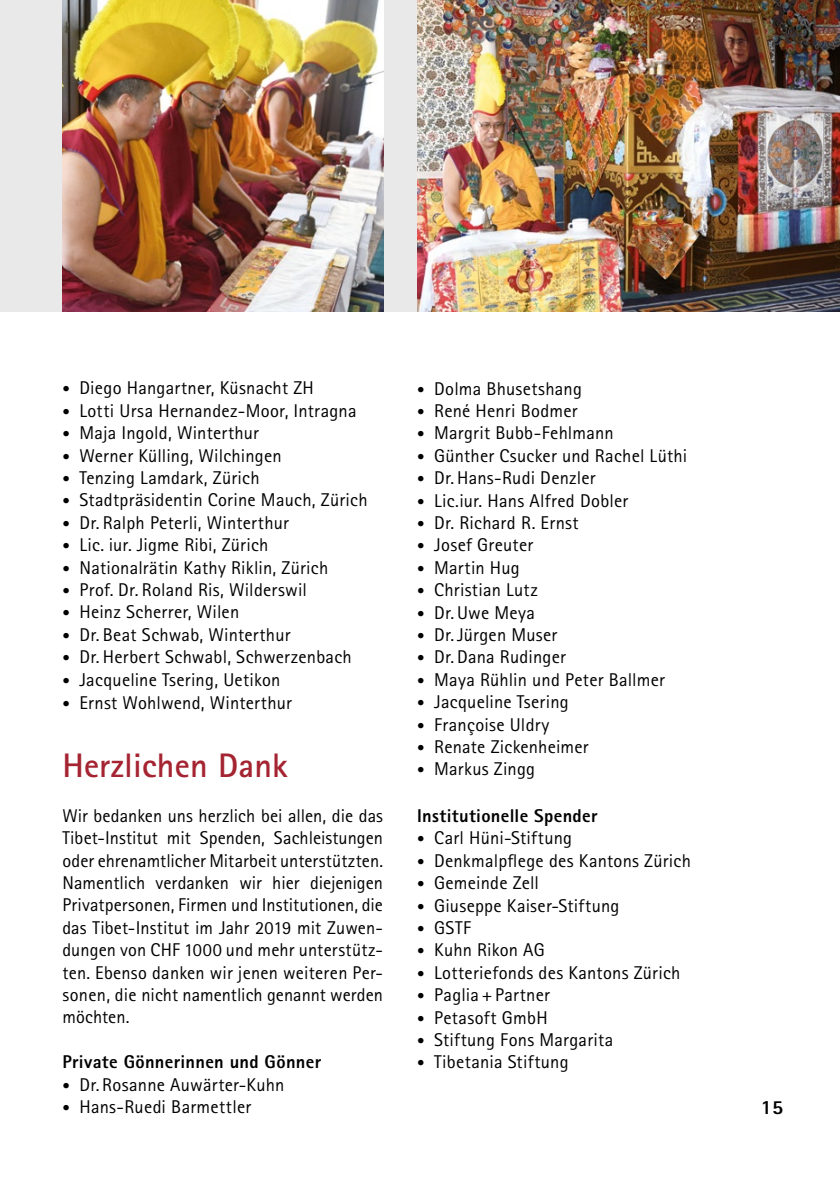
<style>
.page{position:relative;width:840px;height:1191px;background:#fff}
.page>*{position:absolute;margin:0;border:0;box-sizing:border-box;transform-origin:0 0}
.t1{font:700 34px "Rotis Sans Serif";letter-spacing:.005em;color:#a52431}
.t2{font:800 20px "Rotis Sans Serif";color:#000}
.t3{font:18.4px/22.4px "Rotis Sans Serif";letter-spacing:.01em;color:#000;text-align:justify}
.t4{font:800 18.4px "Rotis Sans Serif";letter-spacing:.015em;color:#000}
.s1{font-size:15px}
</style>
<div class="page">
<div style="left:0;top:0;width:62px;height:312px;background:#e9e9e9"></div>
<div style="left:383px;top:0;width:34px;height:312px;background:#e9e9e9"></div>
<img style="left:417px;top:0;width:422px;height:312px">
<img style="left:62px;top:0;width:321px;height:312px">
<p class="t3" style="left:62px;top:377px;width:253px"><span class="s1">•</span> Diego Hangartner, Küsnacht ZH</p>
<p class="t3" style="left:62px;top:399px;width:295px"><span class="s1">•</span> Lotti Ursa Hernandez-Moor, Intragna</p>
<p class="t3" style="left:62px;top:421px;width:198px"><span class="s1">•</span> Maja Ingold, Winterthur</p>
<p class="t3" style="left:62px;top:444px;width:221px"><span class="s1">•</span> Werner Külling, Wilchingen</p>
<p class="t3" style="left:62px;top:466px;width:199px"><span class="s1">•</span> Tenzing Lamdark, Zürich</p>
<p class="t3" style="left:62px;top:489px;width:306px"><span class="s1">•</span> Stadtpräsidentin Corine Mauch, Zürich</p>
<p class="t3" style="left:62px;top:511px;width:228px"><span class="s1">•</span> Dr. Ralph Peterli, Winterthur</p>
<p class="t3" style="left:62px;top:533px;width:207px"><span class="s1">•</span> Lic. iur. Jigme Ribi, Zürich</p>
<p class="t3" style="left:62px;top:556px;width:267px"><span class="s1">•</span> Nationalrätin Kathy Riklin, Zürich</p>
<p class="t3" style="left:62px;top:578px;width:246px"><span class="s1">•</span> Prof. Dr. Roland Ris, Wilderswil</p>
<p class="t3" style="left:62px;top:601px;width:178px"><span class="s1">•</span> Heinz Scherrer, Wilen</p>
<p class="t3" style="left:62px;top:623px;width:229px"><span class="s1">•</span> Dr. Beat Schwab, Winterthur</p>
<p class="t3" style="left:62px;top:645px;width:291px"><span class="s1">•</span> Dr. Herbert Schwabl, Schwerzenbach</p>
<p class="t3" style="left:62px;top:668px;width:219px"><span class="s1">•</span> Jacqueline Tsering, Uetikon</p>
<p class="t3" style="left:62px;top:691px;width:231px"><span class="s1">•</span> Ernst Wohlwend, Winterthur</p>
<h1 class="t1" style="left:62px;top:744px;width:227px">Herzlichen Dank</h1>
<p class="t3" style="left:62px;top:804px;width:322px">Wir bedanken uns herzlich bei allen, die das Tibet-Institut mit Spenden, Sachleistungen oder ehrenamtlicher Mitarbeit unterstützten.<br>Namentlich verdanken wir hier diejenigen Privatpersonen, Firmen und Institutionen, die das Tibet-Institut im Jahr 2019 mit Zuwen&shy;dungen von CHF 1000 und mehr unterstütz&shy;ten. Ebenso danken wir jenen weiteren Per&shy;sonen, die nicht namentlich genannt werden möchten.</p>
<p class="t4" style="left:62px;top:1050px;width:260px">Private Gönnerinnen und Gönner</p>
<p class="t3" style="left:62px;top:1073px;width:223px"><span class="s1">•</span> Dr. Rosanne Auwärter-Kuhn</p>
<p class="t3" style="left:62px;top:1095px;width:190px"><span class="s1">•</span> Hans-Ruedi Barmettler</p>
<p class="t3" style="left:417px;top:377px;width:166px"><span class="s1">•</span> Dolma Bhusetshang</p>
<p class="t3" style="left:417px;top:399px;width:162px"><span class="s1">•</span> René Henri Bodmer</p>
<p class="t3" style="left:417px;top:422px;width:198px"><span class="s1">•</span> Margrit Bubb-Fehlmann</p>
<p class="t3" style="left:417px;top:444px;width:271px"><span class="s1">•</span> Günther Csucker und Rachel Lüthi</p>
<p class="t3" style="left:417px;top:466px;width:180px"><span class="s1">•</span> Dr.Hans-Rudi Denzler</p>
<p class="t3" style="left:417px;top:489px;width:212px"><span class="s1">•</span> Lic.iur. Hans Alfred Dobler</p>
<p class="t3" style="left:417px;top:511px;width:163px"><span class="s1">•</span> Dr. Richard R. Ernst</p>
<p class="t3" style="left:417px;top:534px;width:117px"><span class="s1">•</span> Josef Greuter</p>
<p class="t3" style="left:417px;top:556px;width:104px"><span class="s1">•</span> Martin Hug</p>
<p class="t3" style="left:417px;top:578px;width:122px"><span class="s1">•</span> Christian Lutz</p>
<p class="t3" style="left:417px;top:601px;width:119px"><span class="s1">•</span> Dr.Uwe Meya</p>
<p class="t3" style="left:417px;top:623px;width:142px"><span class="s1">•</span> Dr.Jürgen Muser</p>
<p class="t3" style="left:417px;top:646px;width:150px"><span class="s1">•</span> Dr. Dana Rudinger</p>
<p class="t3" style="left:417px;top:668px;width:249px"><span class="s1">•</span> Maya Rühlin und Peter Ballmer</p>
<p class="t3" style="left:417px;top:690px;width:153px"><span class="s1">•</span> Jacqueline Tsering</p>
<p class="t3" style="left:417px;top:713px;width:134px"><span class="s1">•</span> Françoise Uldry</p>
<p class="t3" style="left:417px;top:735px;width:173px"><span class="s1">•</span> Renate Zickenheimer</p>
<p class="t3" style="left:417px;top:758px;width:119px"><span class="s1">•</span> Markus Zingg</p>
<p class="t4" style="left:417px;top:804px;width:182px">Institutionelle Spender</p>
<p class="t3" style="left:417px;top:826px;width:156px"><span class="s1">•</span> Carl Hüni-Stiftung</p>
<p class="t3" style="left:417px;top:849px;width:275px"><span class="s1">•</span> Denkmalpflege des Kantons Zürich</p>
<p class="t3" style="left:417px;top:871px;width:123px"><span class="s1">•</span> Gemeinde Zell</p>
<p class="t3" style="left:417px;top:894px;width:204px"><span class="s1">•</span> Giuseppe Kaiser-Stiftung</p>
<p class="t3" style="left:417px;top:916px;width:55px"><span class="s1">•</span> GSTF</p>
<p class="t3" style="left:417px;top:938px;width:129px"><span class="s1">•</span> Kuhn Rikon AG</p>
<p class="t3" style="left:417px;top:961px;width:265px"><span class="s1">•</span> Lotteriefonds des Kantons Zürich</p>
<p class="t3" style="left:417px;top:983px;width:134px"><span class="s1">•</span> Paglia + Partner</p>
<p class="t3" style="left:417px;top:1006px;width:132px"><span class="s1">•</span> Petasoft GmbH</p>
<p class="t3" style="left:417px;top:1028px;width:198px"><span class="s1">•</span> Stiftung Fons Margarita</p>
<p class="t3" style="left:417px;top:1050px;width:153px"><span class="s1">•</span> Tibetania Stiftung</p>
<p class="t2" style="left:760px;top:1095px;width:24px">15</p>
</div>
